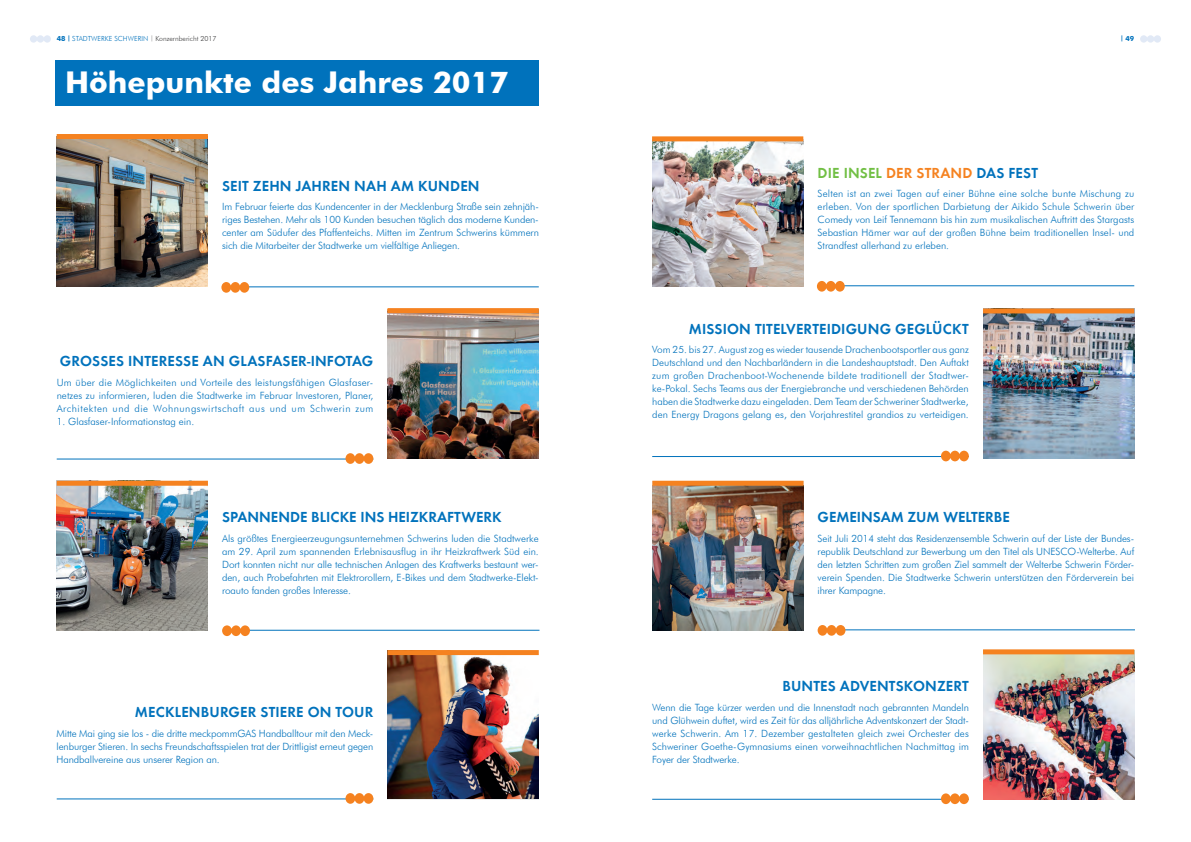
<style>
.page{position:relative;width:1191px;height:842px;background:#fff}
.page>*{position:absolute;margin:0;border:0;box-sizing:border-box;transform-origin:0 0}
.t1{font:700 30px "Futura BT";color:#fff}
.t2{font:600 15px "Futura T";letter-spacing:.01em;color:#0072bc}
.t3{font:600 15px "Futura T";letter-spacing:.01em;color:#f58220}
.t4{font:300 10px/13px "Futura BT";color:#0072bc;text-align:justify}
.t5{font:300 7px "Futura BT";color:#0072bc}
.t6{font:700 7px "Futura BT";color:#0072bc}
.s1{font-weight:700}
.s2{font-weight:700;font-size:6px}
.s3{font-size:6px;color:#3e3e3f}
.s4{color:#3e3e3f}
.s5{font-size:6px}
.s6{color:#71bf44}
.s7{color:#0072bc}
</style>
<div class="page">
<svg style="left:1140px;top:35px;width:21px;height:8px"></svg>
<svg style="left:30px;top:35px;width:21px;height:8px"></svg>
<div style="left:56px;top:61px;width:483px;height:45px;background:#0072bc"></div>
<img style="left:57px;top:139px;width:151px;height:147px">
<hr style="left:222px;top:286px;width:317px;height:1px;background:#0072bc">
<svg style="left:221px;top:282px;width:28px;height:11px"></svg>
<div style="left:57px;top:134px;width:151px;height:5px;background:#f58220"></div>
<img style="left:387px;top:313px;width:152px;height:145px">
<img style="left:57px;top:486px;width:151px;height:144px">
<img style="left:387px;top:655px;width:152px;height:144px">
<div style="left:387px;top:308px;width:152px;height:5px;background:#f58220"></div>
<div style="left:387px;top:650px;width:152px;height:5px;background:#f58220"></div>
<div style="left:57px;top:481px;width:151px;height:5px;background:#f58220"></div>
<hr style="left:57px;top:458px;width:316px;height:1px;background:#0072bc">
<svg style="left:345px;top:453px;width:28px;height:11px"></svg>
<hr style="left:57px;top:798px;width:316px;height:1px;background:#0072bc">
<svg style="left:345px;top:793px;width:28px;height:11px"></svg>
<hr style="left:223px;top:630px;width:316px;height:1px;background:#0072bc">
<svg style="left:222px;top:625px;width:28px;height:11px"></svg>
<img style="left:652px;top:141px;width:151px;height:145px">
<img style="left:983px;top:313px;width:151px;height:145px">
<img style="left:652px;top:486px;width:151px;height:144px">
<img style="left:983px;top:654px;width:151px;height:146px">
<hr style="left:652px;top:456px;width:317px;height:1px;background:#0072bc">
<svg style="left:941px;top:451px;width:28px;height:10px"></svg>
<hr style="left:652px;top:799px;width:317px;height:1px;background:#0072bc">
<svg style="left:941px;top:793px;width:28px;height:11px"></svg>
<hr style="left:817px;top:285px;width:317px;height:1px;background:#0072bc">
<svg style="left:817px;top:281px;width:27px;height:11px"></svg>
<hr style="left:818px;top:629px;width:317px;height:1px;background:#0072bc">
<svg style="left:817px;top:625px;width:28px;height:11px"></svg>
<div style="left:652px;top:136px;width:151px;height:5px;background:#f58220"></div>
<div style="left:983px;top:308px;width:151px;height:5px;background:#f58220"></div>
<div style="left:652px;top:481px;width:151px;height:5px;background:#f58220"></div>
<div style="left:983px;top:649px;width:151px;height:5px;background:#f58220"></div>
<p class="t5" style="left:57px;top:35px;width:161px"><span class="s1">48</span> <span class="s2">|</span> STADTWERKE SCHWERIN <span class="s3">|</span> <span class="s4">Konzernbericht 2017</span></p>
<p class="t6" style="left:1120px;top:35px;width:15px"><span class="s5">|</span> 49</p>
<h1 class="t1" style="left:65px;top:64px;width:444px">Höhepunkte des Jahres 2017</h1>
<h2 class="t2" style="left:222px;top:177px;width:259px">SEIT ZEHN JAHREN NAH AM KUNDEN</h2>
<p class="t4" style="left:222px;top:200px;width:318px">Im Februar feierte das Kundencenter in der Mecklenburg Straße sein zehnjäh&shy;riges Bestehen. Mehr als 100 Kunden besuchen täglich das moderne Kunden&shy;center am Südufer des Pfaffenteichs. Mitten im Zentrum Schwerins kümmern sich die Mitarbeiter der Stadtwerke um vielfältige Anliegen.</p>
<h2 class="t2" style="left:60px;top:352px;width:315px">GROSSES INTERESSE AN GLASFASER-INFOTAG</h2>
<p class="t4" style="left:57px;top:376px;width:318px">Um über die Möglichkeiten und Vorteile des leistungsfähigen Glasfaser&shy;netzes zu informieren, luden die Stadtwerke im Februar Investoren, Planer, Architekten und die Wohnungswirtschaft aus und um Schwerin zum</p>
<p class="t4" style="left:57px;top:415px;width:139px">1. Glasfaser-Informationstag ein.</p>
<h2 class="t2" style="left:222px;top:508px;width:281px">SPANNENDE BLICKE INS HEIZKRAFTWERK</h2>
<p class="t4" style="left:222px;top:532px;width:318px">Als größtes Energieerzeugungsunternehmen Schwerins luden die Stadtwerke am 29. April zum spannenden Erlebnisausflug in ihr Heizkraftwerk Süd ein.<br>Dort konnten nicht nur alle technischen Anlagen des Kraftwerks bestaunt wer&shy;den, auch Probefahrten mit Elektrorollern, E-Bikes und dem Stadtwerke-Elekt&shy;roauto fanden großes Interesse.</p>
<h2 class="t2" style="left:135px;top:703px;width:240px">MECKLENBURGER STIERE ON TOUR</h2>
<p class="t4" style="left:57px;top:727px;width:318px">Mitte Mai ging sie los - die dritte meckpommGAS Handballtour mit den Meck&shy;lenburger Stieren. In sechs Freundschaftsspielen trat der Drittligist erneut gegen Handballvereine aus unserer Region an.</p>
<h2 class="t3" style="left:817px;top:164px;width:222px"><span class="s6">DIE INSEL</span> DER STRAND <span class="s7">DAS FEST</span></h2>
<p class="t4" style="left:817px;top:187px;width:318px">Selten ist an zwei Tagen auf einer Bühne eine solche bunte Mischung zu erleben. Von der sportlichen Darbietung der Aikido Schule Schwerin über Comedy von Leif Tennemann bis hin zum musikalischen Auftritt des Stargasts Sebastian Hämer war auf der großen Bühne beim traditionellen Insel- und Strandfest allerhand zu erleben.</p>
<h2 class="t2" style="left:689px;top:320px;width:281px">MISSION TITELVERTEIDIGUNG GEGLÜCKT</h2>
<p class="t4" style="left:652px;top:343px;width:318px">Vom 25. bis 27. August zog es wieder tausende Drachenbootsportler aus ganz Deutschland und den Nachbarländern in die Landeshauptstadt. Den Auftakt zum großen Drachenboot-Wochenende bildete traditionell der Stadtwer&shy;ke-Pokal. Sechs Teams aus der Energiebranche und verschiedenen Behörden haben die Stadtwerke dazu eingeladen. Dem Team der Schweriner Stadtwerke, den Energy Dragons gelang es, den Vorjahrestitel grandios zu verteidigen.</p>
<h2 class="t2" style="left:817px;top:508px;width:194px">GEMEINSAM ZUM WELTERBE</h2>
<p class="t4" style="left:817px;top:532px;width:318px">Seit Juli 2014 steht das Residenzensemble Schwerin auf der Liste der Bundes&shy;republik Deutschland zur Bewerbung um den Titel als UNESCO-Welterbe. Auf den letzten Schritten zum großen Ziel sammelt der Welterbe Schwerin Förder&shy;verein Spenden. Die Stadtwerke Schwerin unterstützen den Förderverein bei ihrer Kampagne.</p>
<h2 class="t2" style="left:782px;top:677px;width:188px">BUNTES ADVENTSKONZERT</h2>
<p class="t4" style="left:652px;top:701px;width:318px">Wenn die Tage kürzer werden und die Innenstadt nach gebrannten Mandeln und Glühwein duftet, wird es Zeit für das alljährliche Adventskonzert der Stadt&shy;werke Schwerin. Am 17. Dezember gestalteten gleich zwei Orchester des Schweriner Goethe-Gymnasiums einen vorweihnachtlichen Nachmittag im Foyer der Stadtwerke.</p>
</div>
